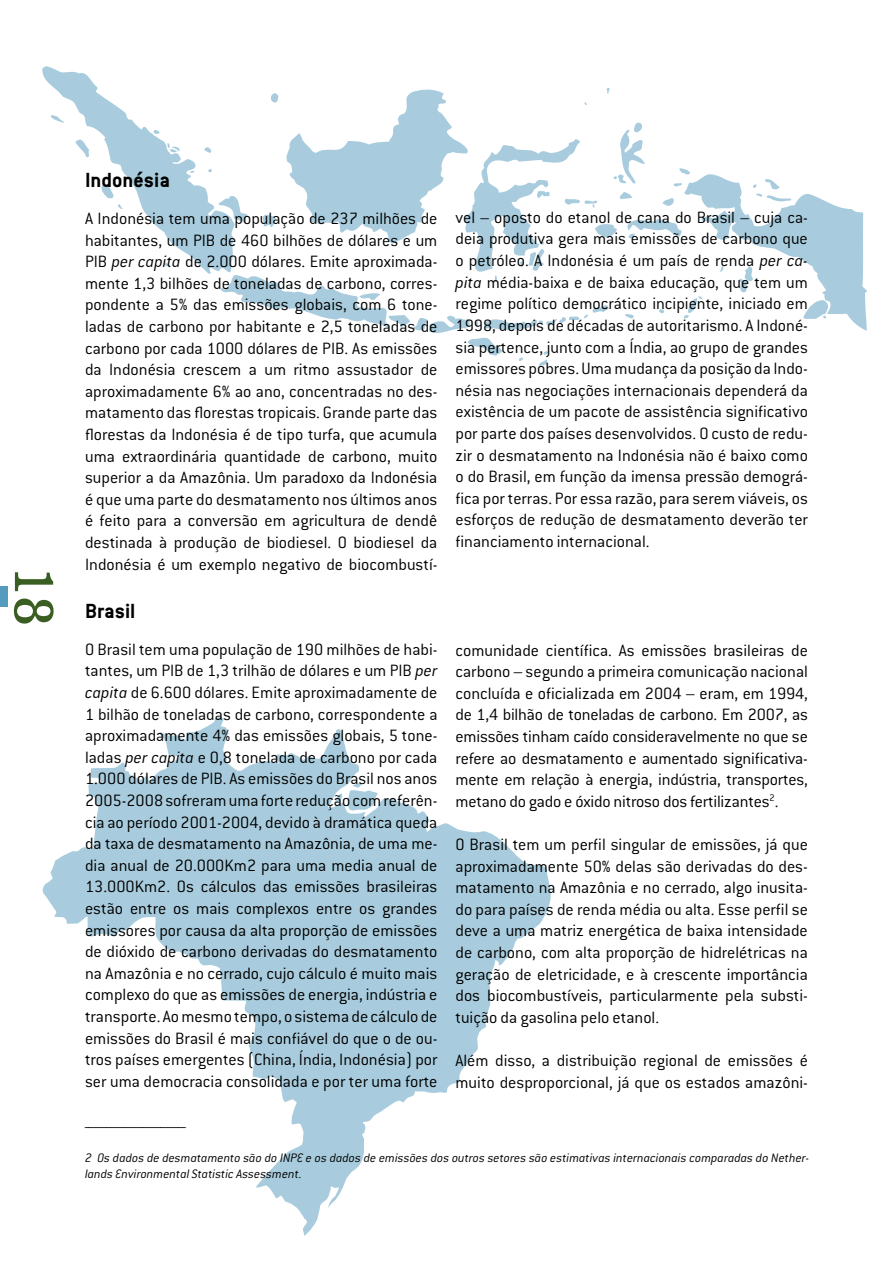
<style>
.page{position:relative;width:893px;height:1263px;background:#fff}
.page>*{position:absolute;margin:0;border:0;box-sizing:border-box;transform-origin:0 0}
.t1{font:52.5px "News 701 BT Roman A";color:#3a5e22}
.t2{font:700 22.5px "Conduit ITC";color:#000}
.t3{font:300 18px/21.6px "Conduit ITC";color:#000;text-align:justify}
.t4{font:italic 300 13.5px/16.2px "Conduit ITC";color:#000}
.s1{font-style:italic}
</style>
<div class="page">
<div style="left:0;top:586px;width:7px;height:21px;background:#569bbe"></div>
<svg style="left:43px;top:717px;width:508px;height:519px"></svg>
<svg style="left:42px;top:66px;width:825px;height:300px"></svg>
<h1 class="t1" style="left:66px;top:567px;width:60px;rotate:90deg">18</h1>
<p class="t2" style="left:85px;top:167px;width:87px">Indonésia</p>
<p class="t3" style="left:85px;top:208px;width:354px">A Indonésia tem uma população de 237 milhões de habitantes, um PIB de 460 bilhões de dólares e um PIB <span class="s1">per capita</span> de 2.000 dólares. Emite aproximada&shy;mente 1,3 bilhões de toneladas de carbono, corres&shy;pondente a 5% das emissões globais, com 6 tone&shy;ladas de carbono por habitante e 2,5 toneladas de carbono por cada 1000 dólares de PIB. As emissões da Indonésia crescem a um ritmo assustador de aproximadamente 6% ao ano, concentradas no des&shy;matamento das florestas tropicais. Grande parte das florestas da Indonésia é de tipo turfa, que acumula uma extraordinária quantidade de carbono, muito superior a da Amazônia. Um paradoxo da Indonésia é que uma parte do desmatamento nos últimos anos é feito para a conversão em agricultura de dendê destinada à produção de biodiesel. O biodiesel da Indonésia é um exemplo negativo de biocombustí-</p>
<p class="t3" style="left:455px;top:206px;width:354px">vel – oposto do etanol de cana do Brasil – cuja ca&shy;deia produtiva gera mais emissões de carbono que o petróleo. A Indonésia é um país de renda <span class="s1">per ca&shy;pita</span> média-baixa e de baixa educação, que tem um regime político democrático incipiente, iniciado em 1998, depois de décadas de autoritarismo. A Indoné&shy;sia pertence, junto com a Índia, ao grupo de grandes emissores pobres. Uma mudança da posição da Indo&shy;nésia nas negociações internacionais dependerá da existência de um pacote de assistência significativo por parte dos países desenvolvidos. O custo de redu&shy;zir o desmatamento na Indonésia não é baixo como o do Brasil, em função da imensa pressão demográ&shy;fica por terras. Por essa razão, para serem viáveis, os esforços de redução de desmatamento deverão ter financiamento internacional.</p>
<p class="t2" style="left:85px;top:598px;width:52px">Brasil</p>
<p class="t3" style="left:85px;top:638px;width:354px">O Brasil tem uma população de 190 milhões de habi&shy;tantes, um PIB de 1,3 trilhão de dólares e um PIB <span class="s1">per capita</span> de 6.600 dólares. Emite aproximadamente de 1 bilhão de toneladas de carbono, correspondente a aproximadamente 4% das emissões globais, 5 tone&shy;ladas <span class="s1">per capita</span> e 0,8 tonelada de carbono por cada 1.000 dólares de PIB. As emissões do Brasil nos anos 2005-2008 sofreram uma forte redução com referên&shy;cia ao período 2001-2004, devido à dramática queda da taxa de desmatamento na Amazônia, de uma me&shy;dia anual de 20.000Km2 para uma media anual de 13.000Km2. Os cálculos das emissões brasileiras estão entre os mais complexos entre os grandes emissores por causa da alta proporção de emissões de dióxido de carbono derivadas do desmatamento na Amazônia e no cerrado, cujo cálculo é muito mais complexo do que as emissões de energia, indústria e transporte. Ao mesmo tempo, o sistema de cálculo de emissões do Brasil é mais confiável do que o de ou&shy;tros países emergentes (China, Índia, Indonésia) por ser uma democracia consolidada e por ter uma forte</p>
<p class="t3" style="left:455px;top:639px;width:354px">comunidade científica. As emissões brasileiras de carbono – segundo a primeira comunicação nacional concluída e oficializada em 2004 – eram, em 1994, de 1,4 bilhão de toneladas de carbono. Em 2007, as emissões tinham caído consideravelmente no que se refere ao desmatamento e aumentado significativa&shy;mente em relação à energia, indústria, transportes, metano do gado e óxido nitroso dos fertilizantes<sup>2</sup>.</p>
<p class="t3" style="left:455px;top:834px;width:354px">O Brasil tem um perfil singular de emissões, já que aproximadamente 50% delas são derivadas do des&shy;matamento na Amazônia e no cerrado, algo inusita&shy;do para países de renda média ou alta. Esse perfil se deve a uma matriz energética de baixa intensidade de carbono, com alta proporção de hidrelétricas na geração de eletricidade, e à crescente importância dos biocombustíveis, particularmente pela substi&shy;tuição da gasolina pelo etanol.</p>
<p class="t3" style="left:455px;top:1050px;width:354px">Além disso, a distribuição regional de emissões é muito desproporcional, já que os estados amazôni-</p>
<p class="t3" style="left:85px;top:1107px;width:102px">____________________________</p>
<p class="t4" style="left:85px;top:1149px;width:726px">2 Os dados de desmatamento são do INPE e os dados de emissões dos outros setores são estimativas internacionais comparadas do Nether&shy;lands Environmental Statistic Assessment.</p>
</div>
